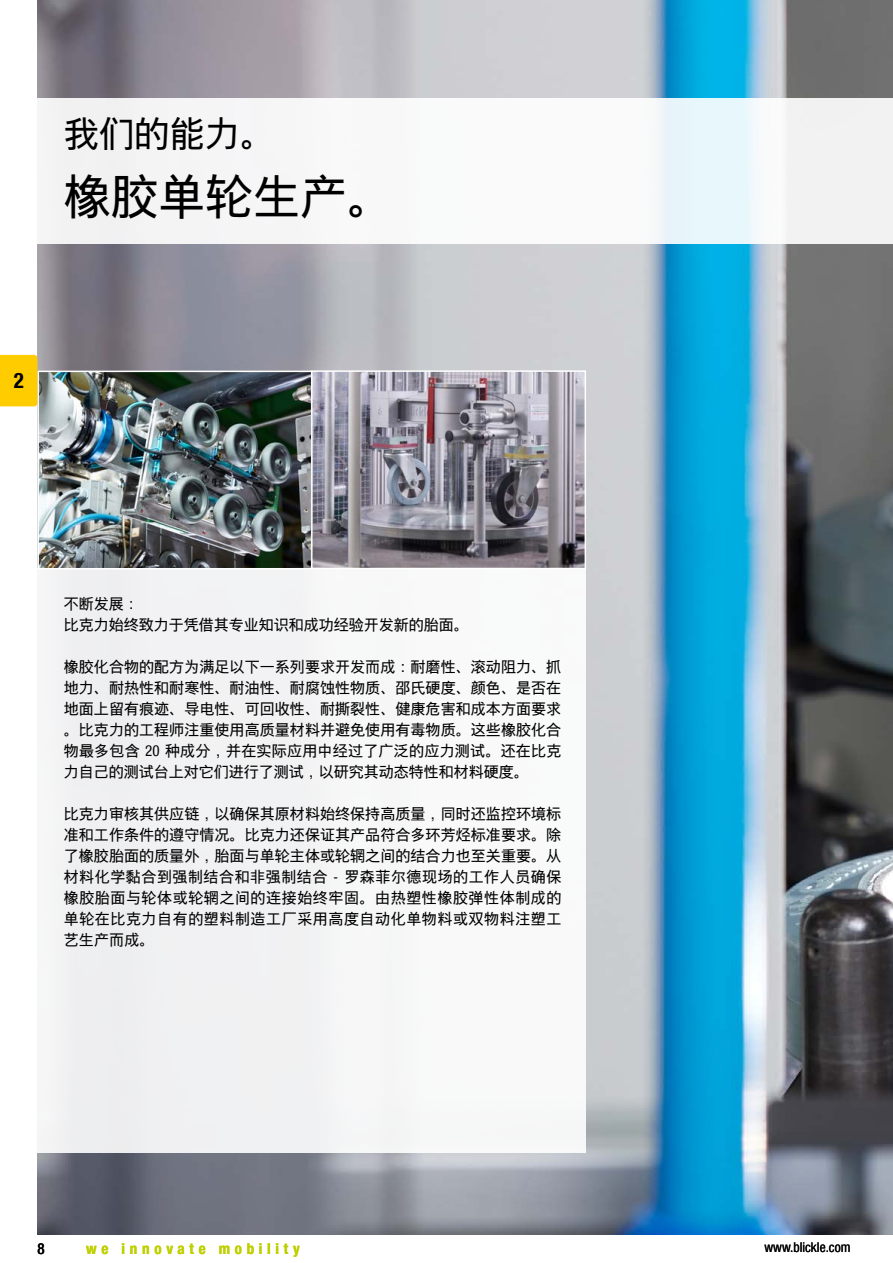
<style>
.page{position:relative;width:893px;height:1263px;background:#fff}
.page>*{position:absolute;margin:0;border:0;box-sizing:border-box;transform-origin:0 0}
.t1{font:47.25px "Blickle Sans Global";color:#000}
.t2{font:35.25px "Blickle Sans Global";color:#000}
.t3{font:700 21px "Blickle Sans Global";color:#000}
.t4{font:15px/21px "Blickle Sans Global";color:#000;text-align:justify}
.t5{font:700 15px "Blickle Sans Global";letter-spacing:.315em;color:#bed000}
.t6{font:500 15px "Blickle Sans Global";color:#000}
.t7{font:13.5px "Blickle Sans Global";color:#000}
</style>
<div class="page">
<img style="left:37px;top:0;width:856px;height:1235px">
<div style="left:0;top:568px;width:586px;height:584px;background:#f5f6f6"></div>
<img style="left:40px;top:374px;width:269px;height:192px">
<div style="left:37px;top:371px;width:275px;height:198px;border:2px solid #fff"></div>
<svg style="left:314px;top:373px;width:269px;height:193px;background:#8c8893"></svg>
<div style="left:311px;top:370px;width:275px;height:199px;border:2px solid #fff"></div>
<div style="left:0;top:355px;width:37px;height:51px;background:#fc0"></div>
<div style="left:0;top:98px;width:893px;height:145px;background:linear-gradient(to right,#f8f7f7,#f2f7f8)"></div>
<h2 class="t2" style="left:64px;top:113px;width:213px">我们的能力。</h2>
<h1 class="t1" style="left:64px;top:169px;width:332px">橡胶单轮生产。</h1>
<h3 class="t3" style="left:14px;top:369px;width:12px">2</h3>
<p class="t4" style="left:64px;top:593px;width:407px">不断发展：<br>比克力始终致力于凭借其专业知识和成功经验开发新的胎面。</p>
<p class="t4" style="left:64px;top:656px;width:499px">橡胶化合物的配方为满足以下一系列要求开发而成：耐磨性、滚动阻力、抓地力、耐热性和耐寒性、耐油性、耐腐蚀性物质、邵氏硬度、颜色、是否在地面上留有痕迹、导电性、可回收性、耐撕裂性、健康危害和成本方面要求。比克力的工程师注重使用高质量材料并避免使用有毒物质。这些橡胶化合物最多包含 20 种成分，并在实际应用中经过了广泛的应力测试。还在比克力自己的测试台上对它们进行了测试，以研究其动态特性和材料硬度。</p>
<p class="t4" style="left:64px;top:803px;width:499px">比克力审核其供应链，以确保其原材料始终保持高质量，同时还监控环境标准和工作条件的遵守情况。比克力还保证其产品符合多环芳烃标准要求。除了橡胶胎面的质量外，胎面与单轮主体或轮辋之间的结合力也至关重要。从材料化学黏合到强制结合和非强制结合 - 罗森菲尔德现场的工作人员确保橡胶胎面与轮体或轮辋之间的连接始终牢固。由热塑性橡胶弹性体制成的单轮在比克力自有的塑料制造工厂采用高度自动化单物料或双物料注塑工艺生产而成。</p>
<p class="t6" style="left:37px;top:1240px;width:9px">8</p>
<p class="t5" style="left:86px;top:1240px;width:215px">we innovate mobility</p>
<p class="t7" style="left:764px;top:1240px;width:87px">www.blickle.com</p>
</div>
